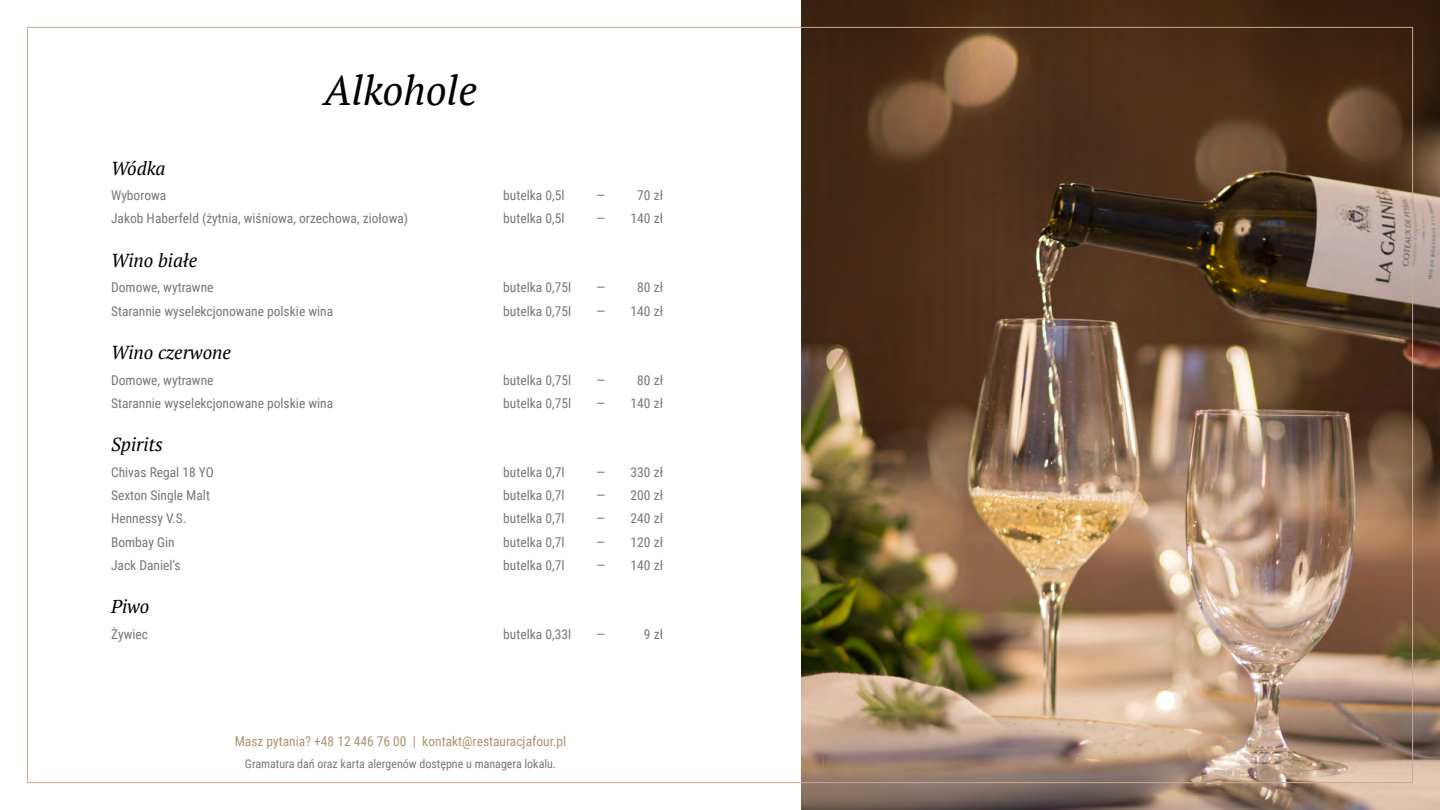
<style>
.page{position:relative;width:1440px;height:810px;background:#fff}
.page>*{position:absolute;margin:0;border:0;box-sizing:border-box;transform-origin:0 0}
.t1{font:italic 41.25px "PT Serif";color:#000}
.t2{font:italic 18.75px "PT Serif";color:#000}
.t3{font:13.5px "Roboto Condensed";color:#777}
.t4{font:13.5px "Roboto Condensed";color:#ad9370}
.t5{font:12px "Roboto Condensed";color:#777}
</style>
<div class="page">
<img style="left:801px;top:0;width:639px;height:810px">
<h1 class="t1" style="left:324px;top:64px;width:155px">Alkohole</h1>
<h2 class="t2" style="left:111px;top:156px;width:56px">Wódka</h2>
<p class="t3" style="left:111px;top:186px;width:57px">Wyborowa</p>
<p class="t3" style="left:503px;top:186px;width:63px">butelka 0,5l</p>
<p class="t3" style="left:596px;top:186px;width:68px">— 70 zł</p>
<p class="t3" style="left:111px;top:209px;width:299px">Jakob Haberfeld (żytnia, wiśniowa, orzechowa, ziołowa)</p>
<p class="t3" style="left:503px;top:209px;width:63px">butelka 0,5l</p>
<p class="t3" style="left:596px;top:209px;width:68px">— 140 zł</p>
<h2 class="t2" style="left:111px;top:248px;width:88px">Wino białe</h2>
<p class="t3" style="left:111px;top:278px;width:104px">Domowe, wytrawne</p>
<p class="t3" style="left:503px;top:278px;width:69px">butelka 0,75l</p>
<p class="t3" style="left:596px;top:278px;width:68px">— 80 zł</p>
<p class="t3" style="left:111px;top:301px;width:224px">Starannie wyselekcjonowane polskie wina</p>
<p class="t3" style="left:503px;top:301px;width:69px">butelka 0,75l</p>
<p class="t3" style="left:596px;top:301px;width:68px">— 140 zł</p>
<h2 class="t2" style="left:111px;top:341px;width:122px">Wino czerwone</h2>
<p class="t3" style="left:111px;top:370px;width:104px">Domowe, wytrawne</p>
<p class="t3" style="left:503px;top:370px;width:69px">butelka 0,75l</p>
<p class="t3" style="left:596px;top:370px;width:68px">— 80 zł</p>
<p class="t3" style="left:111px;top:394px;width:224px">Starannie wyselekcjonowane polskie wina</p>
<p class="t3" style="left:503px;top:394px;width:69px">butelka 0,75l</p>
<p class="t3" style="left:596px;top:394px;width:68px">— 140 zł</p>
<h2 class="t2" style="left:111px;top:433px;width:53px">Spirits</h2>
<p class="t3" style="left:111px;top:463px;width:104px">Chivas Regal 18 YO</p>
<p class="t3" style="left:503px;top:463px;width:63px">butelka 0,7l</p>
<p class="t3" style="left:596px;top:463px;width:68px">— 330 zł</p>
<p class="t3" style="left:111px;top:486px;width:101px">Sexton Single Malt</p>
<p class="t3" style="left:503px;top:486px;width:63px">butelka 0,7l</p>
<p class="t3" style="left:596px;top:486px;width:68px">— 200 zł</p>
<p class="t3" style="left:111px;top:509px;width:77px">Hennessy V.S.</p>
<p class="t3" style="left:503px;top:509px;width:63px">butelka 0,7l</p>
<p class="t3" style="left:596px;top:509px;width:68px">— 240 zł</p>
<p class="t3" style="left:111px;top:532px;width:65px">Bombay Gin</p>
<p class="t3" style="left:503px;top:532px;width:63px">butelka 0,7l</p>
<p class="t3" style="left:596px;top:532px;width:68px">— 120 zł</p>
<p class="t3" style="left:111px;top:556px;width:71px">Jack Daniel’s</p>
<p class="t3" style="left:503px;top:556px;width:63px">butelka 0,7l</p>
<p class="t3" style="left:596px;top:556px;width:68px">— 140 zł</p>
<h2 class="t2" style="left:111px;top:595px;width:40px">Piwo</h2>
<p class="t3" style="left:111px;top:625px;width:39px">Żywiec</p>
<p class="t3" style="left:503px;top:625px;width:69px">butelka 0,33l</p>
<p class="t3" style="left:596px;top:625px;width:11px">—</p>
<p class="t3" style="left:644px;top:625px;width:21px">9 zł</p>
<p class="t4" style="left:235px;top:732px;width:333px">Masz pytania? +48 12 446 76 00 | kontakt@restauracjafour.pl</p>
<p class="t5" style="left:245px;top:756px;width:313px">Gramatura dań oraz karta alergenów dostępne u managera lokalu.</p>
</div>
